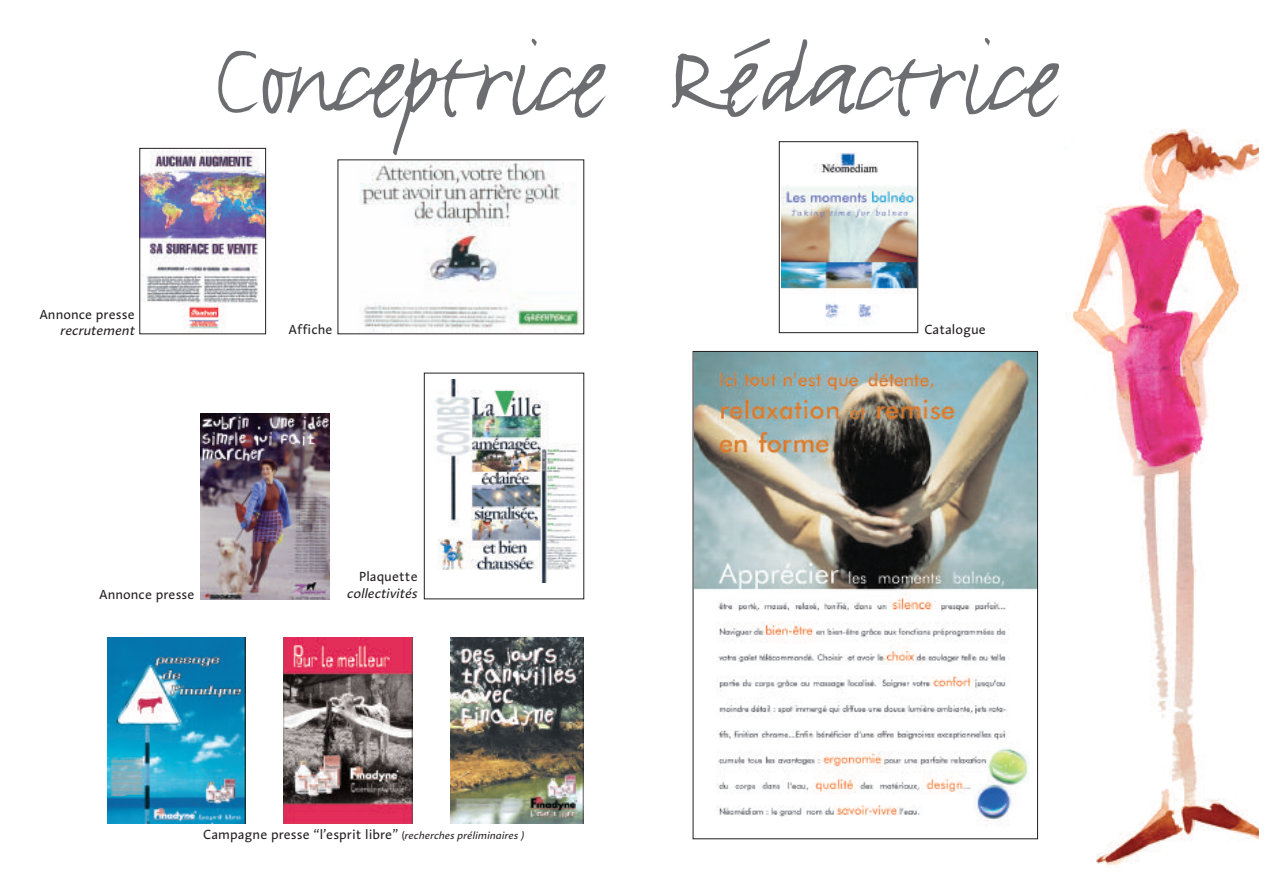
<style>
.page{position:relative;width:1276px;height:893px;background:#fff}
.page>*{position:absolute;margin:0;border:0;box-sizing:border-box;transform-origin:0 0}
.t1{font:121.95px "FF Justlefthand";letter-spacing:-.025em;color:#6c6d70}
.t2{font:13.5px "Linotype Aroma";color:#231f20}
.t3{font:italic 13.5px "Linotype Aroma";color:#231f20}
.s1{font-size:123px}
.s2{font-size:10.5px}
.s3{font-style:italic;font-size:10.5px}
</style>
<div class="page">
<img style="left:1072px;top:128px;width:186px;height:738px">
<img style="left:695px;top:353px;width:340px;height:472px">
<img style="left:781px;top:152px;width:135px;height:169px">
<div style="left:779px;top:141px;width:139px;height:192px;border:1px solid #231f20"></div>
<div style="left:1034px;top:850px;width:41px;height:38px;background:#fff"></div>
<img style="left:142px;top:150px;width:122px;height:182px">
<div style="left:140px;top:148px;width:126px;height:186px;border:1px solid #231f20"></div>
<img style="left:360px;top:162px;width:220px;height:170px">
<img style="left:283px;top:637px;width:129px;height:186px">
<img style="left:201px;top:413px;width:128px;height:186px">
<img style="left:107px;top:637px;width:138px;height:186px">
<img style="left:450px;top:637px;width:134px;height:186px">
<img style="left:435px;top:379px;width:144px;height:203px">
<h1 class="t1" style="left:212px;top:-4px;width:395px">Concep<span class="s1">tr</span>ice</h1>
<p class="t2" style="left:39px;top:310px;width:97px">Annonce presse</p>
<p class="t3" style="left:60px;top:326px;width:76px">recrutement</p>
<p class="t2" style="left:288px;top:325px;width:46px">Affiche</p>
<h1 class="t1" style="left:670px;top:-4px;width:390px">Rédactrice</h1>
<p class="t2" style="left:924px;top:325px;width:63px">Catalogue</p>
<p class="t2" style="left:359px;top:572px;width:60px">Plaquette</p>
<p class="t2" style="left:99px;top:589px;width:97px">Annonce presse</p>
<p class="t3" style="left:347px;top:588px;width:72px">collectivités</p>
<p class="t2" style="left:203px;top:830px;width:322px">Campagne presse “l’esprit libre” <span class="s2">(</span><span class="s3">recherches préliminaires )</span></p>
</div>
